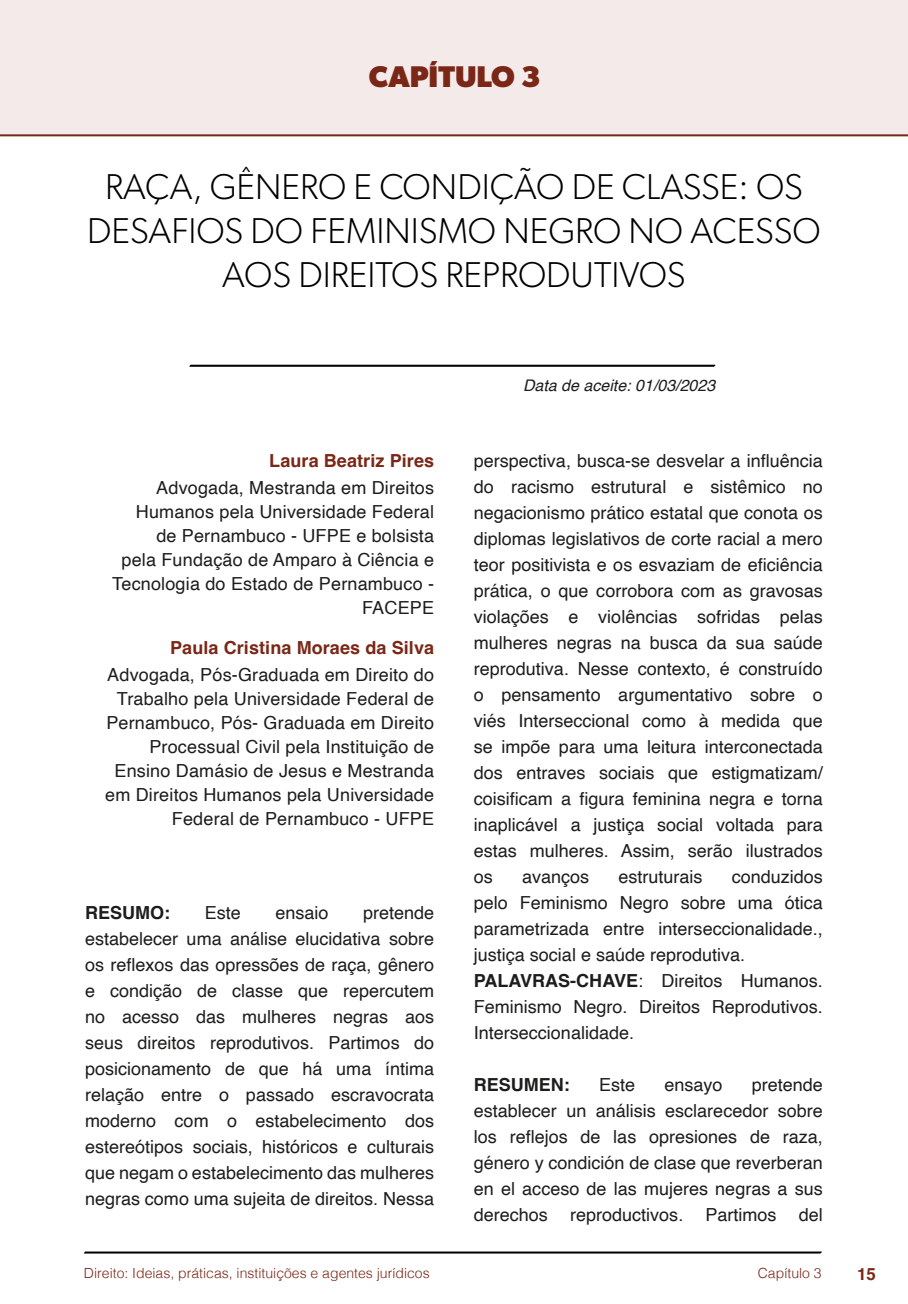
<style>
.page{position:relative;width:908px;height:1304px;background:#fff}
.page>*{position:absolute;margin:0;border:0;box-sizing:border-box;transform-origin:0 0}
.t1{font:300 36px/44px "Gibson";color:#000;text-align:center}
.t2{font:700 30px "Gibson";color:#7a2717}
.t3{font:18px/26px "Helvetica";color:#1d1d1b;text-align:justify}
.t4{font:700 18px "Helvetica";letter-spacing:.005em;color:#7a2717}
.t5{font:700 18px "Helvetica";color:#1d1d1b}
.t6{font:700 16.8px "Helvetica";color:#7a2717}
.t7{font:italic 16px "Helvetica";color:#1d1d1b}
.t8{font:300 14px "Helvetica";color:#7a2717}
.s1{font-weight:700}
</style>
<div class="page">
<svg style="left:84px;top:1251px;width:737px;height:3px;background:#515151"></svg>
<svg style="left:189px;top:364px;width:526px;height:3px;background:#4f4f4f"></svg>
<div style="left:0;top:0;width:907px;height:136px;background:#f3eae9"></div>
<div style="left:44px;top:72px;width:68px;height:61px;background:#f3eae9"></div>
<h2 class="t2" style="left:369px;top:58px;width:173px">CAPÍTULO 3</h2>
<h1 class="t1" style="left:87px;top:164px;width:734px">RAÇA, GÊNERO E CONDIÇÃO DE CLASSE: OS<br>DESAFIOS DO FEMINISMO NEGRO NO ACESSO<br>AOS DIREITOS REPRODUTIVOS</h1>
<p class="t4" style="left:269px;top:450px;width:166px">Laura Beatriz Pires</p>
<p class="t3" style="left:112px;top:477px;width:323px;line-height:24px;text-align:right">Advogada, Mestranda em Direitos<br>Humanos pela Universidade Federal de Pernambuco - UFPE e bolsista<br>pela Fundação de Amparo à Ciência e<br>Tecnologia do Estado de Pernambuco -<br>FACEPE</p>
<p class="t4" style="left:170px;top:636px;width:265px">Paula Cristina Moraes da Silva</p>
<p class="t3" style="left:105px;top:663px;width:330px;line-height:24px;text-align:right">Advogada, Pós-Graduada em Direito do Trabalho pela Universidade Federal de Pernambuco, Pós- Graduada em Direito Processual Civil pela Instituição de Ensino Damásio de Jesus e Mestranda em Direitos Humanos pela Universidade Federal de Pernambuco - UFPE</p>
<p class="t5" style="left:85px;top:902px;width:86px">RESUMO:</p>
<p class="t3" style="left:205px;top:900px;width:38px">Este</p>
<p class="t3" style="left:275px;top:900px;width:55px">ensaio</p>
<p class="t3" style="left:85px;top:900px;width:350px;text-indent:278px">pretende estabelecer uma análise elucidativa sobre os reflexos das opressões de raça, gênero e condição de classe que repercutem no acesso das mulheres negras aos seus direitos reprodutivos. Partimos do posicionamento de que há uma íntima relação entre o passado escravocrata moderno com o estabelecimento dos estereótipos sociais, históricos e culturais que negam o estabelecimento das mulheres negras como uma sujeita de direitos. Nessa</p>
<p class="t7" style="left:523px;top:373px;width:194px">Data de aceite: 01/03/2023</p>
<p class="t3" style="left:473px;top:448px;width:350px">perspectiva, busca-se desvelar a influência do racismo estrutural e sistêmico no negacionismo prático estatal que conota os diplomas legislativos de corte racial a mero teor positivista e os esvaziam de eficiência prática, o que corrobora com as gravosas violações e violências sofridas pelas mulheres negras na busca da sua saúde reprodutiva. Nesse contexto, é construído o pensamento argumentativo sobre o viés Interseccional como à medida que se impõe para uma leitura interconectada dos entraves sociais que estigmatizam/ coisificam a figura feminina negra e torna inaplicável a justiça social voltada para estas mulheres. Assim, serão ilustrados os</p>
<p class="t3" style="left:473px;top:864px;width:350px;text-align:left;text-indent:258px">conduzidos pelo Feminismo Negro sobre uma ótica parametrizada entre interseccionalidade., justiça social e saúde reprodutiva.<br><span class="s1">PALAVRAS-CHAVE</span>: Direitos Humanos.<br>Feminismo Negro. Direitos Reprodutivos.<br>Interseccionalidade.</p>
<p class="t5" style="left:473px;top:1073px;width:97px">RESUMEN:</p>
<p class="t3" style="left:599px;top:1072px;width:38px">Este</p>
<p class="t3" style="left:664px;top:1072px;width:60px">ensayo</p>
<p class="t3" style="left:522px;top:864px;width:69px">avanços</p>
<p class="t3" style="left:618px;top:864px;width:86px">estruturais</p>
<p class="t3" style="left:473px;top:1072px;width:350px;text-indent:278px">pretende establecer un análisis esclarecedor sobre los reflejos de las opresiones de raza, género y condición de clase que reverberan en el acceso de las mujeres negras a sus derechos reproductivos. Partimos del</p>
<p class="t8" style="left:84px;top:1261px;width:347px">Direito: Ideias, práticas, instituições e agentes jurídicos</p>
<p class="t8" style="left:757px;top:1261px;width:65px">Capítulo 3</p>
<p class="t6" style="left:856px;top:1264px;width:20px">15</p>
</div>
